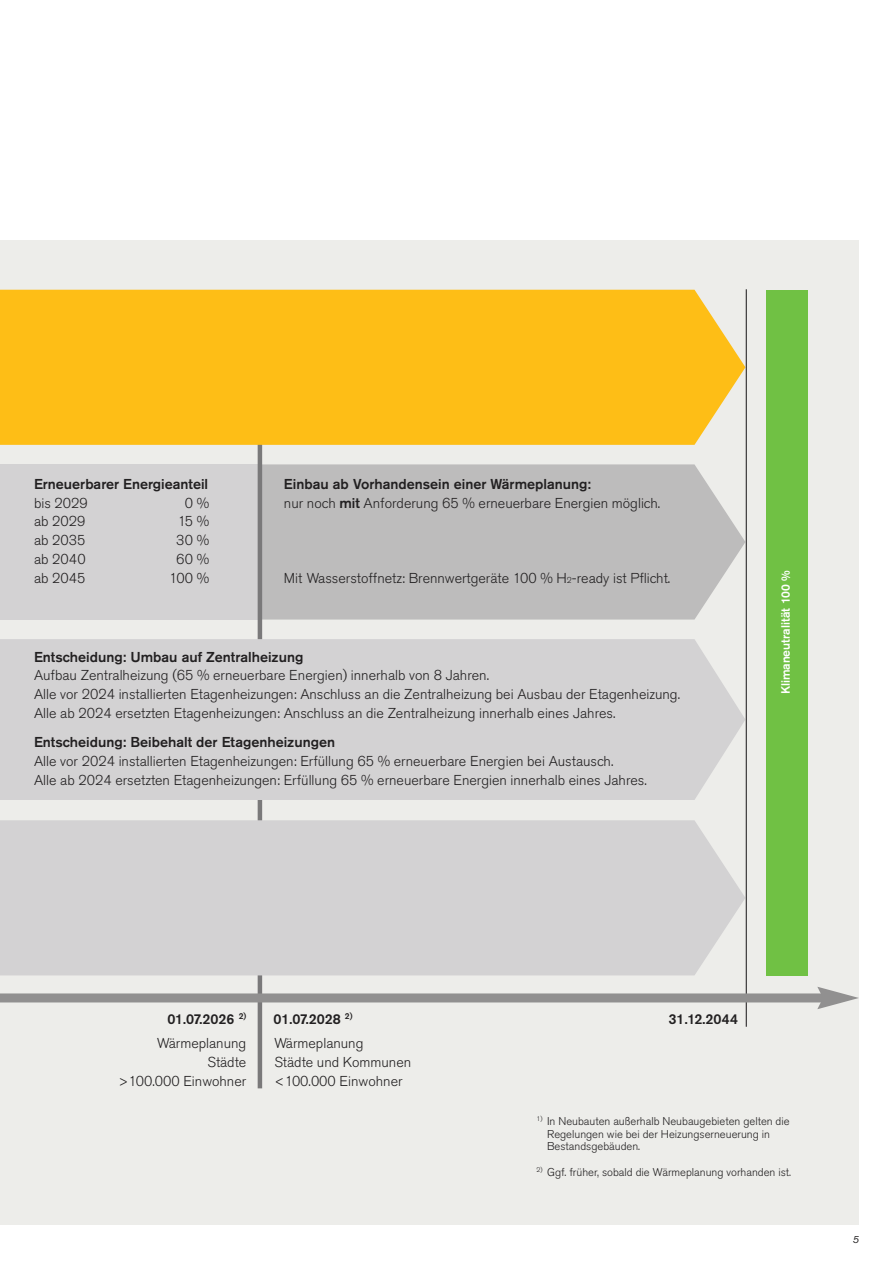
<style>
.page{position:relative;width:893px;height:1263px;background:#fff}
.page>*{position:absolute;margin:0;border:0;box-sizing:border-box;transform-origin:0 0}
.t1{font:300 14.25px/18.8px "Akzidenz Grotesk Pro";color:#222021}
.t2{font:500 14.25px "Akzidenz Grotesk Pro";color:#222021}
.t3{font:500 12px "Akzidenz Grotesk Pro";color:#fff}
.t4{font:300 11.25px/12.8px "Akzidenz Grotesk Pro";color:#222021}
.t5{font:italic 10.5px "Akzidenz Grotesk Pro";color:#222021}
.s1{font-weight:500}
.s2{font-size:8.55px}
</style>
<div class="page">
<div style="left:0;top:240px;width:859px;height:985px;background:#ededea"></div>
<div style="left:262px;top:464px;width:483px;height:155px;background:#bdbcbc"></div>
<div style="left:0;top:465px;width:260px;height:155px;background:#d3d2d3"></div>
<div style="left:766px;top:290px;width:41px;height:685px;background:#70c144"></div>
<hr style="left:258px;top:433px;width:4px;height:655px;background:#7a797a">
<div style="left:0;top:639px;width:745px;height:161px;background:#d3d2d3"></div>
<div style="left:0;top:820px;width:745px;height:155px;background:#d3d2d3"></div>
<div style="left:0;top:290px;width:745px;height:155px;background:#febe16"></div>
<hr style="left:746px;top:289px;width:1px;height:738px;background:#222021">
<div style="left:0;top:993px;width:825px;height:9px;background:#919090"></div>
<svg style="left:817px;top:987px;width:42px;height:22px"></svg>
<p class="t2" style="left:34px;top:479px;width:176px">Erneuerbarer Energieanteil</p>
<p class="t1" style="left:34px;top:495px;width:55px">bis 2029</p>
<p class="t1" style="left:185px;top:495px;width:26px">0 %</p>
<p class="t1" style="left:34px;top:514px;width:53px">ab 2029</p>
<p class="t1" style="left:178px;top:514px;width:33px">15 %</p>
<p class="t1" style="left:34px;top:532px;width:53px">ab 2035</p>
<p class="t1" style="left:176px;top:532px;width:35px">30 %</p>
<p class="t1" style="left:34px;top:551px;width:53px">ab 2040</p>
<p class="t1" style="left:176px;top:551px;width:35px">60 %</p>
<p class="t1" style="left:34px;top:570px;width:53px">ab 2045</p>
<p class="t1" style="left:169px;top:570px;width:42px">100 %</p>
<p class="t1" style="left:284px;top:476px;width:378px"><span class="s1">Einbau ab Vorhandensein einer Wärmeplanung:<br></span>nur noch <span class="s1">mit</span> Anforderung 65 % erneuerbare Energien möglich.</p>
<p class="t1" style="left:284px;top:570px;width:388px">Mit Wasserstoffnetz: Brennwertgeräte 100 % H<span class="s2">2</span>-ready ist Pflicht.</p>
<p class="t2" style="left:34px;top:652px;width:271px">Entscheidung: Umbau auf Zentralheizung</p>
<p class="t1" style="left:34px;top:668px;width:647px">Aufbau Zentralheizung (65 % erneuerbare Energien) innerhalb von 8 Jahren.<br>Alle vor 2024 installierten Etagenheizungen: Anschluss an die Zentralheizung bei Ausbau der Etagenheizung.<br>Alle ab 2024 ersetzten Etagenheizungen: Anschluss an die Zentralheizung innerhalb eines Jahres.</p>
<p class="t2" style="left:34px;top:737px;width:303px">Entscheidung: Beibehalt der Etagenheizungen</p>
<p class="t1" style="left:34px;top:753px;width:614px">Alle vor 2024 installierten Etagenheizungen: Erfüllung 65 % erneuerbare Energien bei Austausch.<br>Alle ab 2024 ersetzten Etagenheizungen: Erfüllung 65 % erneuerbare Energien innerhalb eines Jahres.</p>
<p class="t3" style="left:781px;top:694px;width:125px;rotate:-90deg">Klimaneutralität 100 %</p>
<p class="t2" style="left:167px;top:1013px;width:80px">01.07.2026 <sup>2)</sup></p>
<p class="t2" style="left:669px;top:1013px;width:71px">31.12.2044</p>
<p class="t2" style="left:274px;top:1013px;width:80px">01.07.2028 <sup>2)</sup></p>
<p class="t1" style="left:118px;top:1035px;width:130px;text-align:right">Wärmeplanung<br>Städte<br>&gt;100.000 Einwohner</p>
<p class="t1" style="left:274px;top:1035px;width:138px">Wärmeplanung<br>Städte und Kommunen &lt;100.000 Einwohner</p>
<p class="t4" style="left:547px;top:1116px;width:244px;text-indent:-11px"><sup>1)</sup> In Neubauten außerhalb Neubaugebieten gelten die<br>Regelungen wie bei der Heizungserneuerung in<br>Bestandsgebäuden.</p>
<p class="t4" style="left:536px;top:1167px;width:256px"><sup>2)</sup> Ggf. früher, sobald die Wärmeplanung vorhanden ist.</p>
<p class="t5" style="left:853px;top:1236px;width:8px">5</p>
</div>
